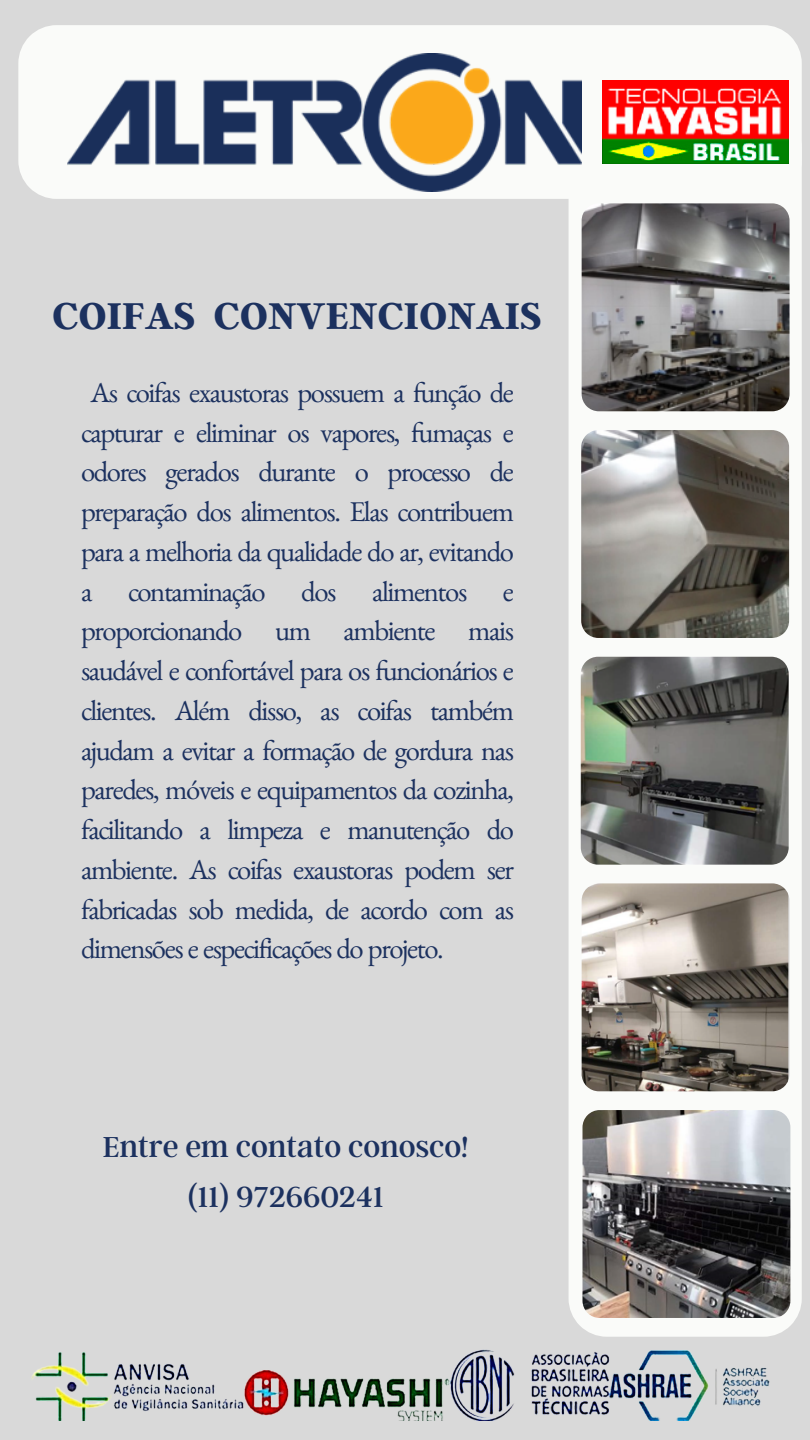
<style>
.page{position:relative;width:810px;height:1440px;background:#d9d9d9}
.page>*{position:absolute;margin:0;border:0;box-sizing:border-box;transform-origin:0 0}
.t1{font:700 41.5px "Argent CF";color:#1c315f}
.t2{font:32.1px "Argent CF";color:#1c315f}
.t3{font:28.7px/39.8px "Benne";letter-spacing:-.05em;color:#1c315f;text-align:justify}
</style>
<div class="page">
<div style="left:18px;top:25px;width:784px;height:174px;background:#fafbf9"></div>
<div style="left:569px;top:110px;width:233px;height:1227px;background:#fafbf9"></div>
<img style="left:67px;top:54px;width:514px;height:137px">
<img style="left:31px;top:1349px;width:739px;height:72px">
<img style="left:582px;top:203px;width:208px;height:208px">
<img style="left:581px;top:430px;width:208px;height:208px">
<img style="left:581px;top:657px;width:208px;height:208px">
<img style="left:582px;top:883px;width:208px;height:208px">
<img style="left:583px;top:1110px;width:207px;height:208px">
<img style="left:602px;top:81px;width:187px;height:83px">
<h2 class="t1" style="left:52px;top:289px;width:491px">COIFAS CONVENCIONAIS</h2>
<p class="t3" style="left:81px;top:378px;width:435px;text-indent:10px">As coifas exaustoras possuem a função de capturar e eliminar os vapores, fumaças e odores gerados durante o processo de preparação dos alimentos. Elas contribuem para a melhoria da qualidade do ar, evitando a contaminação dos alimentos e proporcionando um ambiente mais saudável e confortável para os funcionários e clientes. Além disso, as coifas também ajudam a evitar a formação de gordura nas paredes, móveis e equipamentos da cozinha, facilitando a limpeza e manutenção do ambiente. As coifas exaustoras podem ser fabricadas sob medida, de acordo com as dimensões e especificações do projeto.</p>
<h2 class="t2" style="left:103px;top:1126px;width:367px">Entre em contato conosco!</h2>
<p class="t2" style="left:188px;top:1176px;width:197px">(11) 972660241</p>
</div>
